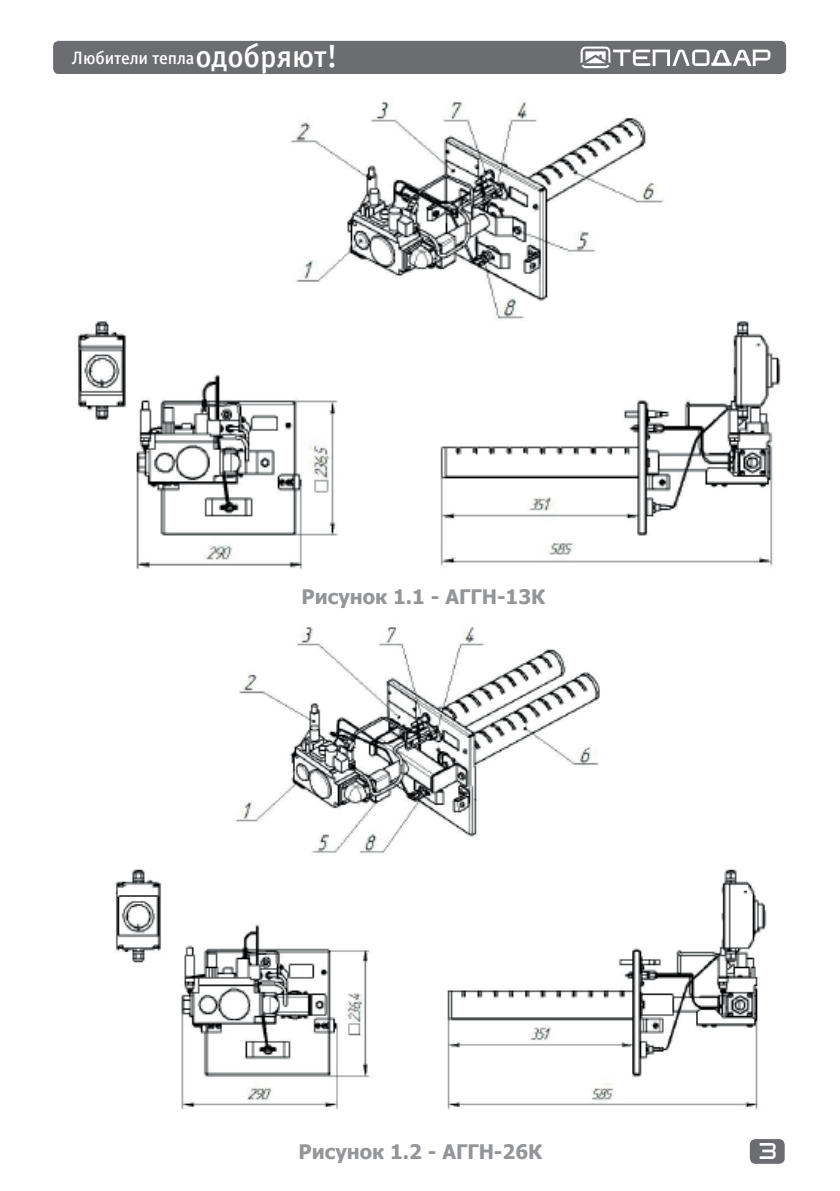
<style>
.page{position:relative;width:840px;height:1191px;background:#fff}
.page>*{position:absolute;margin:0;border:0;box-sizing:border-box;transform-origin:0 0}
.t1{font:700 20px "Tahoma";color:#939598}
.t2{font:18px "Officina Sans Medium C";letter-spacing:-.005em;color:#fff}
.t3{font:16px "teplodar";color:#fff}
.s1{font-size:32px}
</style>
<div class="page">
<div style="left:749px;top:1139px;width:35px;height:24px;background:#6c6d70;border-radius:6px"></div>
<div style="left:53px;top:41px;width:732px;height:33px;background:#6c6d70;border-radius:6px"></div>
<svg style="left:580px;top:46px;width:190px;height:22px"></svg>
<img style="left:77px;top:99px;width:704px;height:470px">
<img style="left:236px;top:627px;width:364px;height:227px">
<img style="left:115px;top:869px;width:652px;height:241px">
<p class="t2" style="left:72px;top:48px;width:267px">Любители тепла<span class="s1">одобряют!</span></p>
<p class="t1" style="left:301px;top:582px;width:245px">Рисунок 1.1 - АГГН-13К</p>
<p class="t1" style="left:298px;top:1137px;width:245px">Рисунок 1.2 - АГГН-26К</p>
<p class="t3" style="left:759px;top:1144px;width:18px">3</p>
</div>
